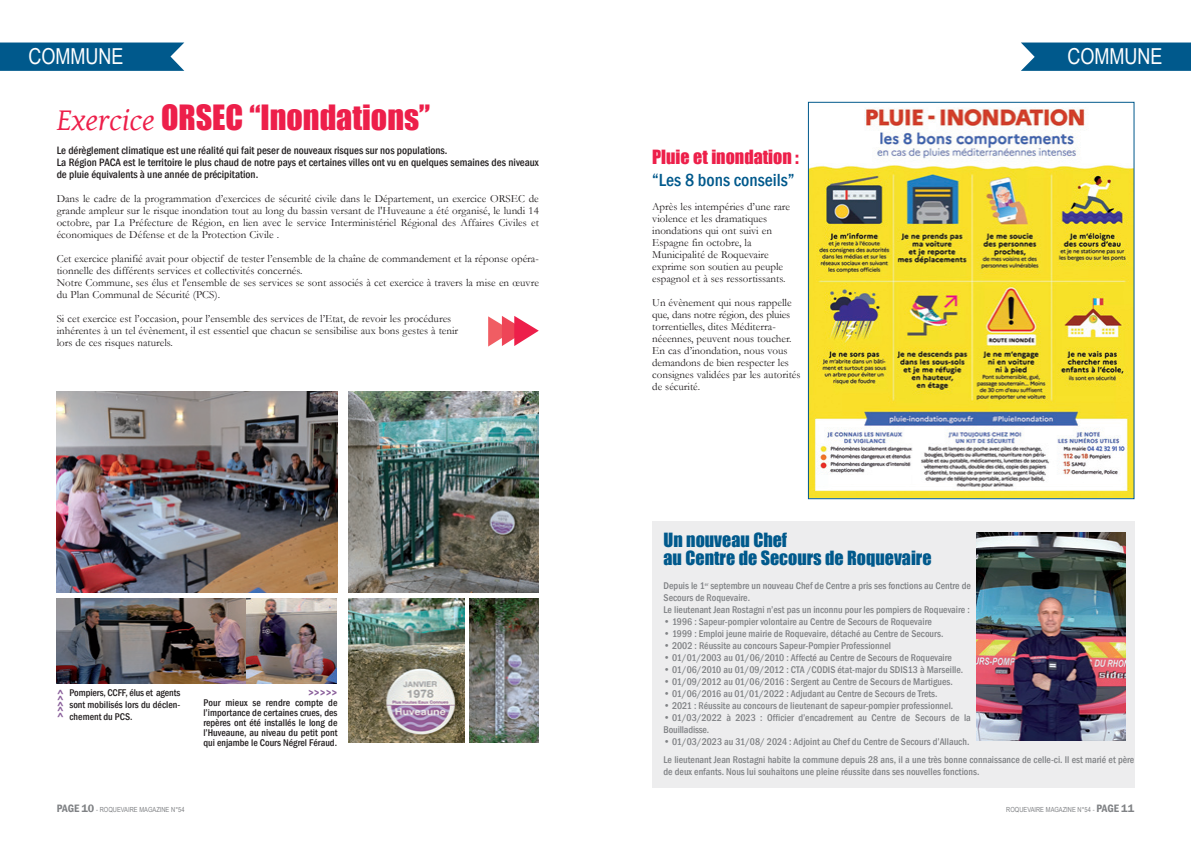
<style>
.page{position:relative;width:1191px;height:842px;background:#fff}
.page>*{position:absolute;margin:0;border:0;box-sizing:border-box;transform-origin:0 0}
.t1{font:32px "Impact";color:#ed1f4a}
.t2{font:22px "Arial Narrow";color:#fff}
.t3{font:18px "Impact";color:#00598c}
.t4{font:18px "Impact";color:#ed1f4a}
.t5{font:500 condensed 18px "Franklin Gothic";color:#00598c}
.t6{font:11px/12px "Garamond";color:#231f20}
.t7{font:500 condensed 11px/12px "Franklin Gothic";color:#231f20}
.t8{font:500 condensed 10px/12px "Franklin Gothic";color:#808285}
.t9{font:500 condensed 10px/10px "Franklin Gothic";color:#231f20;text-align:justify}
.t10{font:800 10px "Franklin Gothic";color:#895e9a}
.t11{font:7px "Arial Narrow";color:#808285}
.s1{font-family:"Gentium Basic";font-style:italic}
.s2{font-family:"Franklin Gothic";font-weight:600;font-stretch:condensed;font-size:11px}
.s3{font-family:"Franklin Gothic";font-weight:600;font-size:11px}
</style>
<div class="page">
<img style="left:57px;top:391px;width:280px;height:201px">
<img style="left:57px;top:598px;width:190px;height:85px">
<img style="left:247px;top:598px;width:90px;height:85px">
<svg style="left:1021px;top:43px;width:170px;height:28px;background:#0b6091"></svg>
<img style="left:349px;top:391px;width:190px;height:201px">
<img style="left:470px;top:598px;width:69px;height:145px">
<img style="left:349px;top:598px;width:116px;height:145px">
<svg style="left:0;top:43px;width:184px;height:28px;background:#0a5f90"></svg>
<div style="left:652px;top:522px;width:482px;height:266px;background:#ededee"></div>
<img style="left:810px;top:107px;width:322px;height:390px">
<div style="left:808px;top:102px;width:326px;height:397px;border:1px solid #00598c"></div>
<img style="left:977px;top:533px;width:148px;height:208px">
<svg style="left:488px;top:316px;width:51px;height:31px"></svg>
<p class="t2" style="left:28px;top:44px;width:97px">COMMUNE</p>
<p class="t2" style="left:1067px;top:44px;width:97px">COMMUNE</p>
<p class="t1" style="left:57px;top:98px;width:375px"><span class="s1">Exercice</span> ORSEC “Inondations”</p>
<p class="t7" style="left:57px;top:144px;width:392px">Le dérèglement climatique est une réalité qui fait peser de nouveaux risques sur nos populations.</p>
<p class="t7" style="left:57px;top:156px;width:483px">La Région PACA est le territoire le plus chaud de notre pays et certaines villes ont vu en quelques semaines des niveaux de pluie équivalents à une année de précipitation.</p>
<p class="t6" style="left:57px;top:193px;width:483px;text-align:justify">Dans le cadre de la programmation d’exercices de sécurité civile dans le Département, un exercice ORSEC de grande ampleur sur le risque inondation tout au long du bassin versant de l'Huveaune a été organisé, le lundi 14 octobre, par La Préfecture de Région, en lien avec le service Interministériel Régional des Affaires Civiles et économiques de Défense et de la Protection Civile .</p>
<p class="t6" style="left:57px;top:253px;width:483px">Cet exercice planifié avait pour objectif de tester l’ensemble de la chaîne de commandement et la réponse opéra&shy;tionnelle des différents services et collectivités concernés.</p>
<p class="t6" style="left:57px;top:277px;width:484px">Notre Commune, ses élus et l'ensemble de ses services se sont associés à cet exercice à travers la mise en œuvre du Plan Communal de Sécurité (PCS).</p>
<p class="t6" style="left:57px;top:313px;width:396px">Si cet exercice est l’occasion, pour l’ensemble des services de l’Etat, de revoir les procédures</p>
<p class="t6" style="left:57px;top:325px;width:403px">inhérentes à un tel évènement, il est essentiel que chacun se sensibilise aux bons gestes à tenir</p>
<p class="t6" style="left:57px;top:337px;width:118px">lors de ces risques naturels.</p>
<p class="t9" style="left:69px;top:686px;width:112px;line-height:12px">Pompiers, CCFF, élus et agents sont mobilisés lors du déclen&shy;chement du PCS.</p>
<p class="t10" style="left:55px;top:718px;width:31px;rotate:-90deg">&gt;&gt;&gt;&gt;&gt;</p>
<p class="t10" style="left:308px;top:687px;width:31px">&gt;&gt;&gt;&gt;&gt;</p>
<p class="t9" style="left:203px;top:697px;width:136px">Pour mieux se rendre compte de l’importance de certaines crues, des repères ont été installés le long de l’Huveaune, au niveau du petit pont qui enjambe le Cours Négrel Féraud.</p>
<p class="t4" style="left:652px;top:145px;width:148px">Pluie et inondation :</p>
<p class="t5" style="left:652px;top:170px;width:144px">“Les 8 bons conseils”</p>
<p class="t6" style="left:652px;top:201px;width:139px">Après les intempéries d’une rare violence et les dramatiques</p>
<p class="t6" style="left:652px;top:225px;width:135px">inondations qui ont suivi en<br>Espagne fin octobre, la<br>Municipalité de Roquevaire exprime son soutien au peuple espagnol et à ses ressortissants.</p>
<p class="t6" style="left:652px;top:297px;width:141px">Un évènement qui nous rappelle que, dans notre région, des pluies torrentielles, dites Méditerra&shy;néeennes, peuvent nous toucher.</p>
<p class="t6" style="left:652px;top:345px;width:150px">En cas d’inondation, nous vous demandons de bien respecter les consignes validées par les autorités de sécurité.</p>
<p class="t3" style="left:663px;top:529px;width:125px">Un nouveau Chef</p>
<p class="t3" style="left:663px;top:547px;width:269px">au Centre de Secours de Roquevaire</p>
<p class="t8" style="left:663px;top:580px;width:309px">Depuis le 1<sup>er</sup> septembre un nouveau Chef de Centre a pris ses fonctions au Centre de<br>Secours de Roquevaire.</p>
<p class="t8" style="left:663px;top:604px;width:308px">Le lieutenant Jean Rostagni n’est pas un inconnu pour les pompiers de Roquevaire :</p>
<p class="t8" style="left:663px;top:616px;width:270px">• 1996 : Sapeur-pompier volontaire au Centre de Secours de Roquevaire</p>
<p class="t8" style="left:663px;top:628px;width:281px">• 1999 : Emploi jeune mairie de Roquevaire, détaché au Centre de Secours.</p>
<p class="t8" style="left:663px;top:640px;width:229px">• 2002 : Réussite au concours Sapeur-Pompier Professionnel</p>
<p class="t8" style="left:663px;top:652px;width:290px">• 01/01/2003 au 01/06/2010 : Affecté au Centre de Secours de Roquevaire</p>
<p class="t8" style="left:663px;top:664px;width:301px">• 01/06/2010 au 01/09/2012 : CTA /CODIS état-major du SDIS13 à Marseille.</p>
<p class="t8" style="left:663px;top:676px;width:291px">• 01/09/2012 au 01/06/2016 : Sergent au Centre de Secours de Martigues.</p>
<p class="t8" style="left:663px;top:688px;width:275px">• 01/06/2016 au 01/01/2022 : Adjudant au Centre de Secours de Trets.</p>
<p class="t8" style="left:663px;top:700px;width:291px">• 2021 : Réussite au concours de lieutenant de sapeur-pompier professionnel.</p>
<p class="t8" style="left:663px;top:712px;width:309px">• 01/03/2022 à 2023 : Officier d’encadrement au Centre de Secours de la<br>Bouilladisse.</p>
<p class="t8" style="left:663px;top:736px;width:307px">• 01/03/2023 au 31/08/ 2024 : Adjoint au Chef du Centre de Secours d’Allauch.</p>
<p class="t8" style="left:663px;top:754px;width:472px">Le lieutenant Jean Rostagni habite la commune depuis 28 ans, il a une très bonne connaissance de celle-ci. Il est marié et père de deux enfants. Nous lui souhaitons une pleine réussite dans ses nouvelles fonctions.</p>
<p class="t11" style="left:57px;top:805px;width:129px"><span class="s2">PAGE</span> <span class="s3">10</span> - ROQUEVAIRE MAGAZINE N°54</p>
<p class="t11" style="left:1006px;top:805px;width:129px">ROQUEVAIRE MAGAZINE N°54 - <span class="s2">PAGE</span> <span class="s3">11</span></p>
</div>
